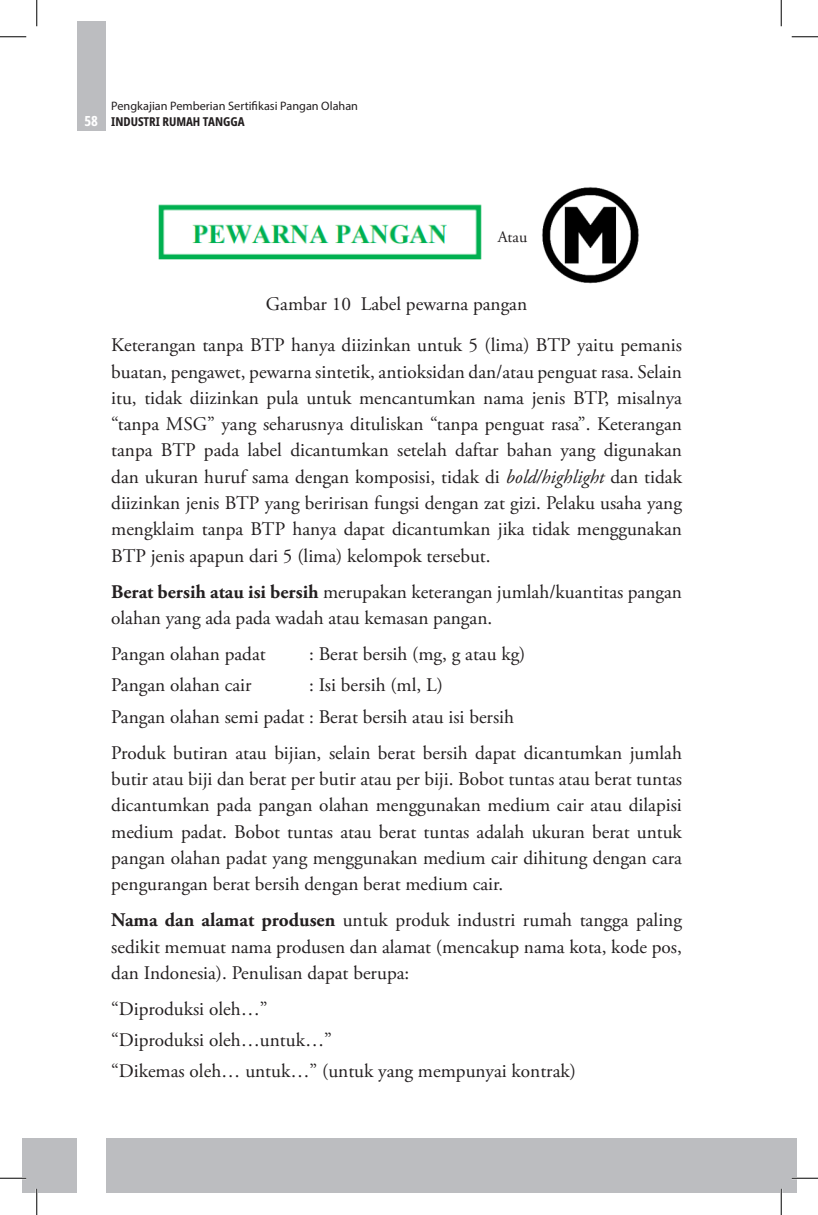
<style>
.page{position:relative;width:818px;height:1215px;background:#fff}
.page>*{position:absolute;margin:0;border:0;box-sizing:border-box;transform-origin:0 0}
.ISI_BAB{font:19.25px/26.2px "Adobe Garamond Pro";color:#231f20;text-align:justify}
.ISI_BAB-2{font:16.1px "Adobe Garamond Pro";color:#231f20}
.t1{font:700 14px "Noto Sans Display Condensed";color:#fff}
.t2{font:12.25px "Myriad Pro";color:#231f20}
.t3{font:700 12.25px "Noto Sans Display Condensed";color:#231f20}
.s1{font-style:italic}
.s2{font-weight:700}
</style>
<div class="page">
<div style="left:22px;top:1138px;width:759px;height:55px;background:#bcbdc0"></div>
<div style="left:781px;top:1138px;width:15px;height:55px;background:#bcbdc0"></div>
<div style="left:77px;top:22px;width:28px;height:109px;background:#bcbdc0"></div>
<div style="left:77px;top:1138px;width:28px;height:55px;background:#fff"></div>
<img style="left:158px;top:204px;width:324px;height:56px">
<img style="left:542px;top:187px;width:97px;height:97px">
<hr style="left:0;top:1177px;width:26px;height:2px;background:#fff">
<hr style="left:791px;top:1177px;width:27px;height:2px;background:#fff">
<hr style="left:36px;top:1188px;width:2px;height:26px;background:#fff">
<hr style="left:780px;top:1188px;width:2px;height:26px;background:#fff">
<svg style="left:0;top:36px;width:26px;height:1px"></svg>
<svg style="left:791px;top:36px;width:27px;height:1px"></svg>
<svg style="left:0;top:1177px;width:26px;height:1px"></svg>
<svg style="left:791px;top:1177px;width:27px;height:1px"></svg>
<svg style="left:36px;top:0;width:1px;height:26px"></svg>
<svg style="left:36px;top:1188px;width:1px;height:26px"></svg>
<svg style="left:781px;top:0;width:1px;height:26px"></svg>
<svg style="left:781px;top:1188px;width:1px;height:26px"></svg>
<p class="t1" style="left:84px;top:111px;width:15px">58</p>
<p class="t2" style="left:111px;top:99px;width:248px">Pengkajian Pemberian Sertifikasi Pangan Olahan</p>
<p class="t3" style="left:111px;top:113px;width:135px">INDUSTRI RUMAH TANGGA</p>
<p class="ISI_BAB-2" style="left:497px;top:227px;width:31px">Atau</p>
<p class="ISI_BAB" style="left:266px;top:292px;width:263px">Gambar 10 Label pewarna pangan</p>
<p class="ISI_BAB" style="left:111px;top:333px;width:572px">Keterangan tanpa BTP hanya diizinkan untuk 5 (lima) BTP yaitu pemanis buatan, pengawet, pewarna sintetik, antioksidan dan/atau penguat rasa. Selain itu, tidak diizinkan pula untuk mencantumkan nama jenis BTP, misalnya “tanpa MSG” yang seharusnya dituliskan “tanpa penguat rasa”. Keterangan tanpa BTP pada label dicantumkan setelah daftar bahan yang digunakan dan ukuran huruf sama dengan komposisi, tidak di <span class="s1">bold/highlight</span> dan tidak diizinkan jenis BTP yang beririsan fungsi dengan zat gizi. Pelaku usaha yang mengklaim tanpa BTP hanya dapat dicantumkan jika tidak menggunakan BTP jenis apapun dari 5 (lima) kelompok tersebut.</p>
<p class="ISI_BAB" style="left:111px;top:579px;width:572px"><span class="s2">Berat bersih atau isi bersih</span> merupakan keterangan jumlah/kuantitas pangan olahan yang ada pada wadah atau kemasan pangan.</p>
<p class="ISI_BAB" style="left:111px;top:641px;width:156px">Pangan olahan padat</p>
<p class="ISI_BAB" style="left:309px;top:641px;width:218px">: Berat bersih (mg, g atau kg)</p>
<p class="ISI_BAB" style="left:111px;top:673px;width:142px">Pangan olahan cair</p>
<p class="ISI_BAB" style="left:309px;top:673px;width:135px">: Isi bersih (ml, L)</p>
<p class="ISI_BAB" style="left:111px;top:704px;width:404px">Pangan olahan semi padat : Berat bersih atau isi bersih</p>
<p class="ISI_BAB" style="left:111px;top:740px;width:572px">Produk butiran atau bijian, selain berat bersih dapat dicantumkan jumlah butir atau biji dan berat per butir atau per biji. Bobot tuntas atau berat tuntas dicantumkan pada pangan olahan menggunakan medium cair atau dilapisi medium padat. Bobot tuntas atau berat tuntas adalah ukuran berat untuk pangan olahan padat yang menggunakan medium cair dihitung dengan cara pengurangan berat bersih dengan berat medium cair.</p>
<p class="ISI_BAB" style="left:111px;top:907px;width:572px"><span class="s2">Nama dan alamat produsen</span> untuk produk industri rumah tangga paling sedikit memuat nama produsen dan alamat (mencakup nama kota, kode pos, dan Indonesia). Penulisan dapat berupa:</p>
<p class="ISI_BAB" style="left:111px;top:996px;width:158px">“Diproduksi oleh…”</p>
<p class="ISI_BAB" style="left:111px;top:1027px;width:222px">“Diproduksi oleh…untuk…”</p>
<p class="ISI_BAB" style="left:111px;top:1058px;width:466px">“Dikemas oleh… untuk…” (untuk yang mempunyai kontrak)</p>
</div>
